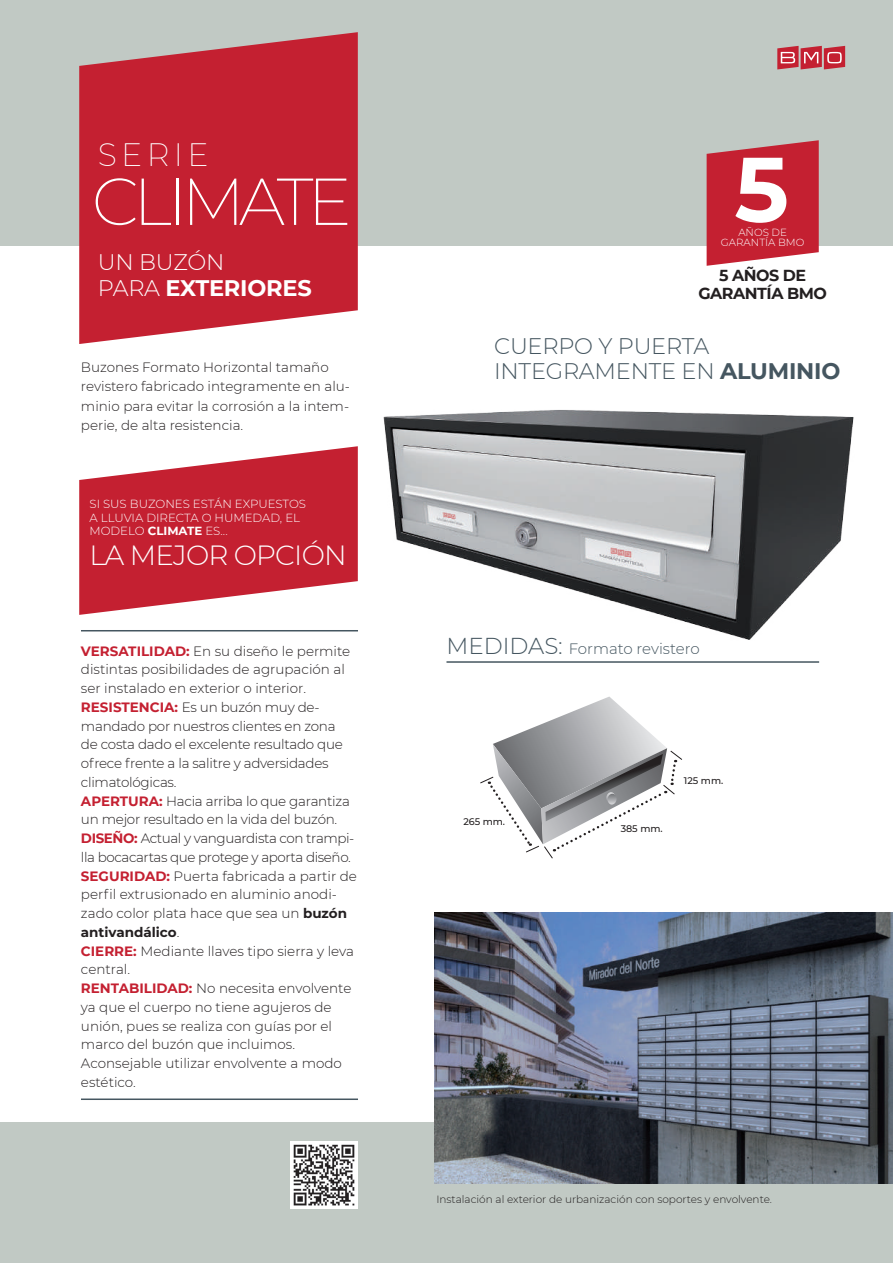
<style>
.page{position:relative;width:893px;height:1263px;background:#fff}
.page>*{position:absolute;margin:0;border:0;box-sizing:border-box;transform-origin:0 0}
.t1{font:700 91.35px "Montserrat";color:#fff}
.t2{font:200 66.15px "Montserrat";letter-spacing:-.09em;color:#fff}
.t3{font:200 31.65px "Montserrat";letter-spacing:.14em;color:#fff}
.t4{font:300 27.75px "Montserrat";letter-spacing:-.03em;color:#fff}
.t5{font:300 22.5px/25.5px "Montserrat";letter-spacing:-.01em;color:#455660}
.t6{font:300 22.5px/25.5px "Montserrat";letter-spacing:-.01em;color:#fff}
.t7{font:700 15.9px/18.1px "Montserrat";letter-spacing:-.03em;color:#231f20;text-align:center}
.t8{font:300 15px "Montserrat";letter-spacing:-.005em;color:#455660}
.t9{font:300 13.5px/18.8px "Montserrat";color:#231f20}
.t10{font:300 11.7px/13.5px "Montserrat";color:#fff}
.t11{font:300 10.5px "Montserrat";color:#231f20}
.t12{font:300 10.35px/10.4px "Montserrat";color:#fff;text-align:center}
.t13{font:500 9.6px "Montserrat";color:#231f20}
.s1{font-weight:700}
.s2{font-weight:700;color:#c42031}
.s3{font-size:22.95px}
</style>
<div class="page">
<div style="left:0;top:1123px;width:893px;height:140px;background:#c1c9c4"></div>
<div style="left:0;top:0;width:893px;height:245px;background:#c1c9c4"></div>
<img style="left:313px;top:410px;width:541px;height:253px">
<img style="left:435px;top:913px;width:458px;height:271px">
<svg style="left:79px;top:32px;width:279px;height:312px;background:#c73544"></svg>
<hr style="left:81px;top:630px;width:277px;height:1px;background:#455660">
<hr style="left:81px;top:1098px;width:277px;height:2px;background:#455660">
<svg style="left:480px;top:696px;width:203px;height:163px"></svg>
<hr style="left:446px;top:661px;width:373px;height:2px;background:#455660">
<svg style="left:79px;top:446px;width:279px;height:169px;fill:#c42031"></svg>
<svg style="left:707px;top:140px;width:112px;height:126px;background:#c73644"></svg>
<svg style="left:777px;top:46px;width:68px;height:23px;background:#cb5460"></svg>
<img style="left:290px;top:1141px;width:68px;height:68px">
<h3 class="t3" style="left:98px;top:134px;width:112px">SERIE</h3>
<h2 class="t2" style="left:92px;top:157px;width:261px">CLIMATE</h2>
<h3 class="t6" style="left:98px;top:249px;width:215px">UN BUZÓN<br>PARA <span class="s1">EXTERIORES</span></h3>
<p class="t9" style="left:81px;top:357px;width:271px;line-height:19.5px">Buzones Formato Horizontal tamaño revistero fabricado integramente en alu&shy;minio para evitar la corrosión a la intem&shy;perie, de alta resistencia.</p>
<p class="t10" style="left:89px;top:497px;width:218px">SI SUS BUZONES ESTÁN EXPUESTOS<br>A LLUVIA DIRECTA O HUMEDAD, EL<br>MODELO <span class="s1">CLIMATE</span> ES...</p>
<h3 class="t4" style="left:89px;top:536px;width:259px">LA MEJOR OPCIÓN</h3>
<p class="t9" style="left:81px;top:641px;width:278px"><span class="s2">VERSATILIDAD:</span> En su diseño le permite distintas posibilidades de agrupación al ser instalado en exterior o interior.<br><span class="s2">RESISTENCIA:</span> Es un buzón muy de&shy;mandado por nuestros clientes en zona<br>de costa dado el excelente resultado que ofrece frente a la salitre y adversidades climatológicas.<br><span class="s2">APERTURA:</span> Hacia arriba lo que garantiza un mejor resultado en la vida del buzón.<br><span class="s2">DISEÑO:</span> Actual y vanguardista con trampi&shy;lla bocacartas que protege y aporta diseño.<br><span class="s2">SEGURIDAD:</span> Puerta fabricada a partir de perfil extrusionado en aluminio anodi&shy;zado color plata hace que sea un <span class="s1">buzón antivandálico</span>.<br><span class="s2">CIERRE:</span> Mediante llaves tipo sierra y leva central.<br><span class="s2">RENTABILIDAD:</span> No necesita envolvente ya que el cuerpo no tiene agujeros de unión, pues se realiza con guías por el marco del buzón que incluimos.<br>Aconsejable utilizar envolvente a modo estético.</p>
<h1 class="t1" style="left:734px;top:123px;width:56px">5</h1>
<p class="t12" style="left:721px;top:227px;width:85px">AÑOS DE<br>GARANTÍA BMO</p>
<p class="t7" style="left:698px;top:266px;width:130px">5 AÑOS DE<br>GARANTÍA BMO</p>
<h3 class="t5" style="left:494px;top:332px;width:348px">CUERPO Y PUERTA<br>INTEGRAMENTE EN <span class="s1">ALUMINIO</span></h3>
<p class="t8" style="left:446px;top:638px;width:255px"><span class="s3">MEDIDAS:</span> Formato revistero</p>
<p class="t13" style="left:463px;top:815px;width:43px">265 mm.</p>
<p class="t13" style="left:621px;top:822px;width:44px">385 mm.</p>
<p class="t13" style="left:684px;top:774px;width:41px">125 mm.</p>
<p class="t11" style="left:436px;top:1192px;width:337px">Instalación al exterior de urbanización con soportes y envolvente.</p>
</div>
